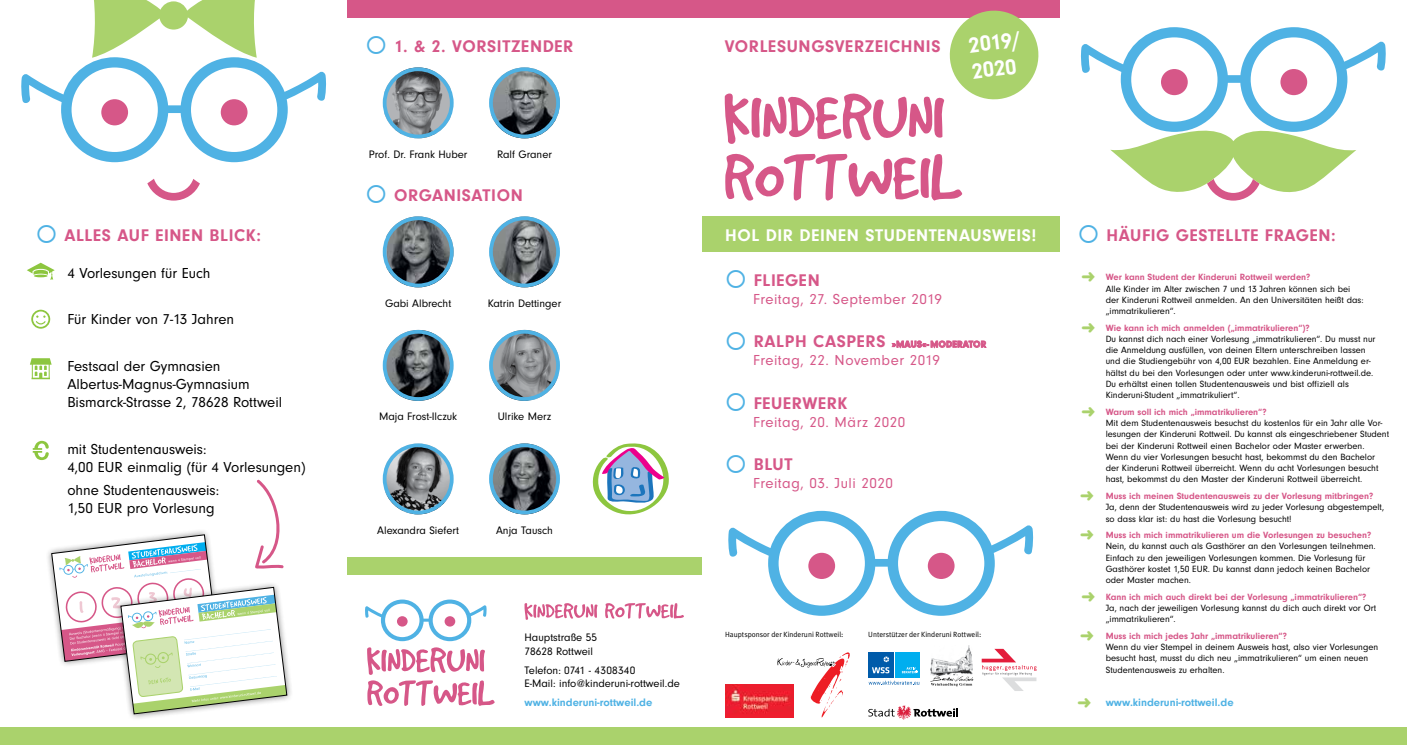
<style>
.page{position:relative;width:1407px;height:745px;background:#fff}
.page>*{position:absolute;margin:0;border:0;box-sizing:border-box;transform-origin:0 0}
.t1{font:700 22.5px/26.2px "Neuzeit Grotesk T";color:#fff}
.t2{font:700 17.5px "Neuzeit Grotesk T";letter-spacing:.035em;color:#d65788}
.t3{font:700 17.5px "Neuzeit Grotesk T";letter-spacing:.035em;color:#fff}
.t4{font:15px/18px "Neuzeit Grotesk T";color:#000}
.t5{font:15px "Neuzeit Grotesk T";letter-spacing:.035em;color:#d65788}
.t6{font:11.25px/13.5px "Neuzeit Grotesk T";color:#000}
.t7{font:700 11.25px "Neuzeit Grotesk T";color:#4fb2e4}
.t8{font:9.38px/11.2px "Neuzeit Grotesk T";color:#000}
.t9{font:700 9.38px "Neuzeit Grotesk T";letter-spacing:.035em;color:#d65788}
.t10{font:7.5px "Meta Plus Normal";color:#000}
.s1{color:#4fb2e4}
.s2{font-size:17.5px}
.s3{color:#aad26c}
.s4{font-weight:700;color:#d65788}
</style>
<div class="page">
<div style="left:347px;top:0;width:712px;height:18px;background:#d65788"></div>
<div style="left:702px;top:216px;width:357px;height:36px;background:#aad26c"></div>
<svg style="left:725px;top:153px;width:238px;height:48px"></svg>
<svg style="left:605px;top:603px;width:79px;height:15px"></svg>
<svg style="left:524px;top:603px;width:73px;height:16px"></svg>
<svg style="left:725px;top:10px;width:314px;height:134px"></svg>
<div style="left:347px;top:556px;width:355px;height:18px;background:#aad26c"></div>
<div style="left:0;top:726px;width:1407px;height:18px;background:#aad26c"></div>
<svg style="left:33px;top:440px;width:16px;height:20px"></svg>
<svg style="left:30px;top:358px;width:22px;height:21px"></svg>
<svg style="left:31px;top:309px;width:19px;height:19px"></svg>
<svg style="left:27px;top:262px;width:28px;height:18px"></svg>
<hr style="left:34px;top:274px;width:14px;height:3px;background:#8dc63f;border-radius:50%">
<img style="left:725px;top:684px;width:52px;height:33px">
<img style="left:386px;top:216px;width:68px;height:71px">
<div style="left:383px;top:216px;width:71px;height:71px;border:4px solid #4fb2e4;border-radius:50%"></div>
<img style="left:384px;top:67px;width:67px;height:71px">
<div style="left:383px;top:67px;width:71px;height:71px;border:4px solid #4fb2e4;border-radius:50%"></div>
<img style="left:385px;top:330px;width:66px;height:70px">
<div style="left:383px;top:330px;width:71px;height:70px;border:4px solid #4fb2e4;border-radius:50%"></div>
<img style="left:385px;top:448px;width:66px;height:66px">
<div style="left:383px;top:443px;width:71px;height:71px;border:4px solid #4fb2e4;border-radius:50%"></div>
<img style="left:492px;top:221px;width:66px;height:66px">
<div style="left:489px;top:216px;width:71px;height:71px;border:4px solid #4fb2e4;border-radius:50%"></div>
<img style="left:491px;top:72px;width:69px;height:66px">
<div style="left:489px;top:67px;width:71px;height:71px;border:4px solid #4fb2e4;border-radius:50%"></div>
<img style="left:491px;top:330px;width:66px;height:70px">
<div style="left:489px;top:330px;width:71px;height:70px;border:4px solid #4fb2e4;border-radius:50%"></div>
<img style="left:492px;top:448px;width:66px;height:66px">
<div style="left:489px;top:443px;width:71px;height:71px;border:4px solid #4fb2e4;border-radius:50%"></div>
<svg style="left:892px;top:340px;width:94px;height:8px"></svg>
<svg style="left:147px;top:178px;width:53px;height:22px"></svg>
<svg style="left:21px;top:0;width:305px;height:162px"></svg>
<svg style="left:1081px;top:27px;width:305px;height:173px"></svg>
<svg style="left:728px;top:510px;width:305px;height:105px"></svg>
<div style="left:928px;top:552px;width:26px;height:26px;background:#d65788;border-radius:50%"></div>
<svg style="left:365px;top:599px;width:130px;height:107px"></svg>
<svg style="left:777px;top:652px;width:73px;height:65px"></svg>
<svg style="left:868px;top:705px;width:90px;height:14px"></svg>
<svg style="left:981px;top:648px;width:55px;height:42px"></svg>
<div style="left:868px;top:652px;width:25px;height:25px;background:#005baa"></div>
<div style="left:894px;top:652px;width:25px;height:25px;background:#00aeef"></div>
<svg style="left:902px;top:667px;width:15px;height:5px"></svg>
<svg style="left:872px;top:656px;width:17px;height:17px"></svg>
<svg style="left:868px;top:680px;width:51px;height:4px"></svg>
<img style="left:931px;top:645px;width:41px;height:20px">
<svg style="left:930px;top:665px;width:44px;height:21px"></svg>
<svg style="left:592px;top:443px;width:77px;height:72px"></svg>
<div style="left:45px;top:528px;width:179px;height:139px;background:#000;opacity:.5"></div>
<div style="left:114px;top:580px;width:179px;height:140px;background:#000;opacity:.5"></div>
<svg style="left:52px;top:479px;width:235px;height:234px"></svg>
<h2 class="t2" style="left:365px;top:36px;width:210px"><span class="s1">○</span> 1. &amp; 2. Vorsitzender</h2>
<p class="t6" style="left:369px;top:147px;width:100px">Prof. Dr. Frank Huber</p>
<p class="t6" style="left:497px;top:147px;width:56px">Ralf Graner</p>
<h2 class="t2" style="left:365px;top:185px;width:159px"><span class="s1">○</span> Organisation</h2>
<h2 class="t2" style="left:725px;top:36px;width:217px">vorlesungsverzeichnis</h2>
<h1 class="t1" style="left:967px;top:32px;width:54px;rotate:-7deg">2019/<br>2020</h1>
<h2 class="t2" style="left:35px;top:225px;width:227px"><span class="s1">○</span> Alles auf einen Blick:</h2>
<h2 class="t2" style="left:1077px;top:225px;width:260px"><span class="s1">○</span> häufig gestellte fragen:</h2>
<h2 class="t2" style="left:725px;top:270px;width:96px"><span class="s1">○</span> Fliegen</h2>
<h3 class="t5" style="left:753px;top:290px;width:190px">Freitag, 27. September 2019</h3>
<p class="t9" style="left:725px;top:339px;width:263px"><span class="s1">○</span> <span class="s2">Ralph Caspers</span> »Maus«- Moderator</p>
<h3 class="t5" style="left:753px;top:352px;width:188px">Freitag, 22. November 2019</h3>
<h2 class="t2" style="left:725px;top:393px;width:123px"><span class="s1">○</span> Feuerwerk</h2>
<h3 class="t5" style="left:753px;top:413px;width:154px">Freitag, 20. März 2020</h3>
<h2 class="t2" style="left:725px;top:454px;width:69px"><span class="s1">○</span> Blut</h2>
<h3 class="t5" style="left:753px;top:475px;width:141px">Freitag, 03. Juli 2020</h3>
<h2 class="t3" style="left:725px;top:225px;width:313px">Hol Dir deinen Studentenausweis!</h2>
<h3 class="t4" style="left:67px;top:264px;width:145px">4 Vorlesungen für Euch</h3>
<h3 class="t4" style="left:67px;top:310px;width:168px">Für Kinder von 7-13 Jahren</h3>
<h3 class="t4" style="left:67px;top:357px;width:216px">Festsaal der Gymnasien<br>Albertus-Magnus-Gymnasium<br>Bismarck-Strasse 2, 78628 Rottweil</h3>
<h3 class="t4" style="left:67px;top:439px;width:240px">mit Studentenausweis:<br>4,00 EUR einmalig (für 4 Vorlesungen)</h3>
<h3 class="t4" style="left:67px;top:481px;width:153px">ohne Studentenausweis:<br>1,50 EUR pro Vorlesung</h3>
<p class="t8" style="left:1106px;top:271px;width:259px;text-indent:-24px"><span class="s3">➜</span> <span class="s4">Wer kann Student der Kinderuni Rottweil werden?<br></span>Alle Kinder im Alter zwischen 7 und 13 Jahren können sich bei der Kinderuni Rottweil anmelden. An den Universitäten heißt das: „immatrikulieren“.</p>
<p class="t8" style="left:1106px;top:322px;width:271px;text-indent:-24px"><span class="s3">➜</span> <span class="s4">Wie kann ich mich anmelden („immatrikulieren“)?<br></span>Du kannst dich nach einer Vorlesung „immatrikulieren“. Du musst nur die Anmeldung ausfüllen, von deinen Eltern unterschreiben lassen und die Studiengebühr von 4,00 EUR bezahlen. Eine Anmeldung er&shy;hältst du bei den Vorlesungen oder unter www.kinderuni-rottweil.de.<br>Du erhältst einen tollen Studentenausweis und bist offiziell als Kinderuni-Student „immatrikuliert“.</p>
<p class="t8" style="left:1106px;top:406px;width:285px;text-indent:-24px"><span class="s3">➜</span> <span class="s4">Warum soll ich mich „immatrikulieren“?<br></span>Mit dem Studentenausweis besuchst du kostenlos für ein Jahr alle Vor&shy;lesungen der Kinderuni Rottweil. Du kannst als eingeschriebener Student bei der Kinderuni Rottweil einen Bachelor oder Master erwerben.<br>Wenn du vier Vorlesungen besucht hast, bekommst du den Bachelor der Kinderuni Rottweil überreicht. Wenn du acht Vorlesungen besucht hast, bekommst du den Master der Kinderuni Rottweil überreicht.</p>
<p class="t8" style="left:1106px;top:490px;width:280px;text-indent:-26px"><span class="s3">➜</span> <span class="s4">Muss ich meinen Studentenausweis zu der Vorlesung mitbringen?<br></span>Ja, denn der Studentenausweis wird zu jeder Vorlesung abgestempelt, so dass klar ist: du hast die Vorlesung besucht!</p>
<p class="t8" style="left:1106px;top:529px;width:271px;text-indent:-26px"><span class="s3">➜</span> <span class="s4">Muss ich mich immatrikulieren um die Vorlesungen zu besuchen?<br></span>Nein, du kannst auch als Gasthörer an den Vorlesungen teilnehmen.<br>Einfach zu den jeweiligen Vorlesungen kommen. Die Vorlesung für Gasthörer kostet 1,50 EUR. Du kannst dann jedoch keinen Bachelor oder Master machen.</p>
<p class="t8" style="left:1106px;top:590px;width:272px;text-indent:-24px"><span class="s3">➜</span> <span class="s4">Kann ich mich auch direkt bei der Vorlesung „immatrikulieren“?<br></span>Ja, nach der jeweiligen Vorlesung kannst du dich auch direkt vor Ort „immatrikulieren“.</p>
<p class="t8" style="left:1106px;top:630px;width:274px;text-indent:-26px"><span class="s3">➜</span> <span class="s4">Muss ich mich jedes Jahr „immatrikulieren“?<br></span>Wenn du vier Stempel in deinem Ausweis hast, also vier Vorlesungen besucht hast, musst du dich neu „immatrikulieren“ um einen neuen Studentenausweis zu erhalten.</p>
<p class="t7" style="left:1077px;top:695px;width:158px"><span class="s3">➜</span> www.kinderuni-rottweil.de</p>
<p class="t6" style="left:385px;top:296px;width:68px">Gabi Albrecht</p>
<p class="t6" style="left:488px;top:296px;width:75px">Katrin Dettinger</p>
<p class="t6" style="left:379px;top:409px;width:80px">Maja Frost-Ilczuk</p>
<p class="t6" style="left:498px;top:409px;width:55px">Ulrike Merz</p>
<p class="t6" style="left:377px;top:523px;width:83px">Alexandra Siefert</p>
<p class="t6" style="left:496px;top:523px;width:58px">Anja Tausch</p>
<p class="t10" style="left:725px;top:629px;width:120px">Hauptsponsor der Kinderuni Rottweil:</p>
<p class="t10" style="left:868px;top:629px;width:115px">Unterstützer der Kinderuni Rottweil:</p>
<p class="t6" style="left:524px;top:630px;width:74px">Hauptstraße 55<br>78628 Rottweil</p>
<p class="t6" style="left:524px;top:662px;width:157px">Telefon: 0741 - 4308340<br>E-Mail: info@kinderuni-rottweil.de</p>
<p class="t7" style="left:524px;top:695px;width:129px">www.kinderuni-rottweil.de</p>
</div>
